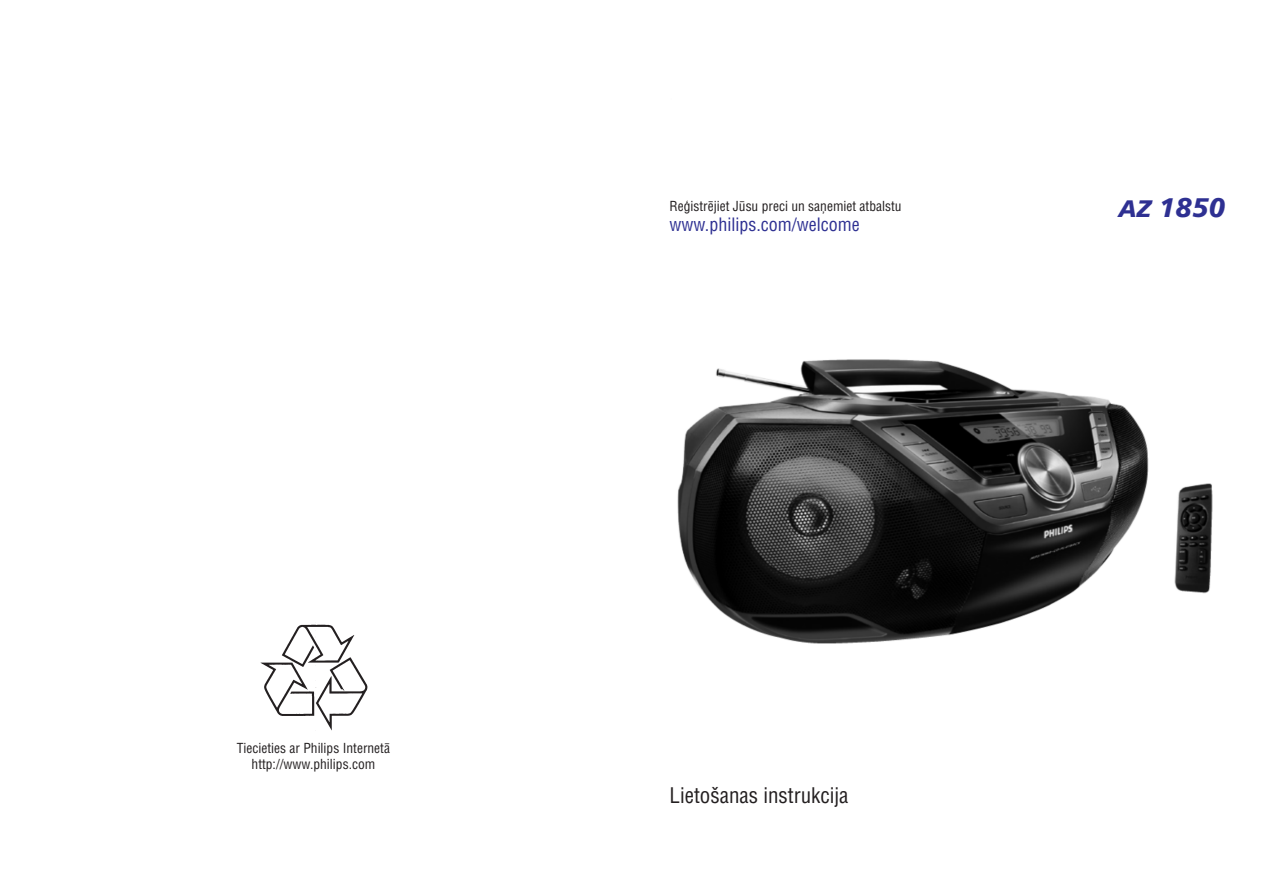
<style>
.page{position:relative;width:1263px;height:893px;background:#fff}
.page>*{position:absolute;margin:0;border:0;box-sizing:border-box;transform-origin:0 0}
.t1{font:italic 27px "Rim Humanist 777 Blk BT";color:#2e3092}
.t2{font:21px "Rim Helvetica Condensed";color:#231f20}
.t3{font:18px "Rim Helvetica Condensed";color:#2e3092}
.t4{font:13.5px/15.9px "Rim Helvetica Condensed";color:#231f20;text-align:center}
.s1{font-size:24px}
</style>
<div class="page">
<img style="left:260px;top:624px;width:108px;height:107px">
<img style="left:677px;top:359px;width:536px;height:285px">
<p class="t4" style="left:237px;top:741px;width:155px">Tiecieties ar Philips Internetâ http://www.philips.com</p>
<p class="t4" style="left:669px;top:199px;width:234px">Reìistrçjiet Jûsu preci un saòemiet atbalstu</p>
<h3 class="t3" style="left:669px;top:217px;width:192px">www.philips.com/welcome</h3>
<h1 class="t1" style="left:1119px;top:192px;width:108px"><span class="s1">AZ</span> 1850</h1>
<h2 class="t2" style="left:669px;top:788px;width:180px">Lietoðanas instrukcija</h2>
</div>
